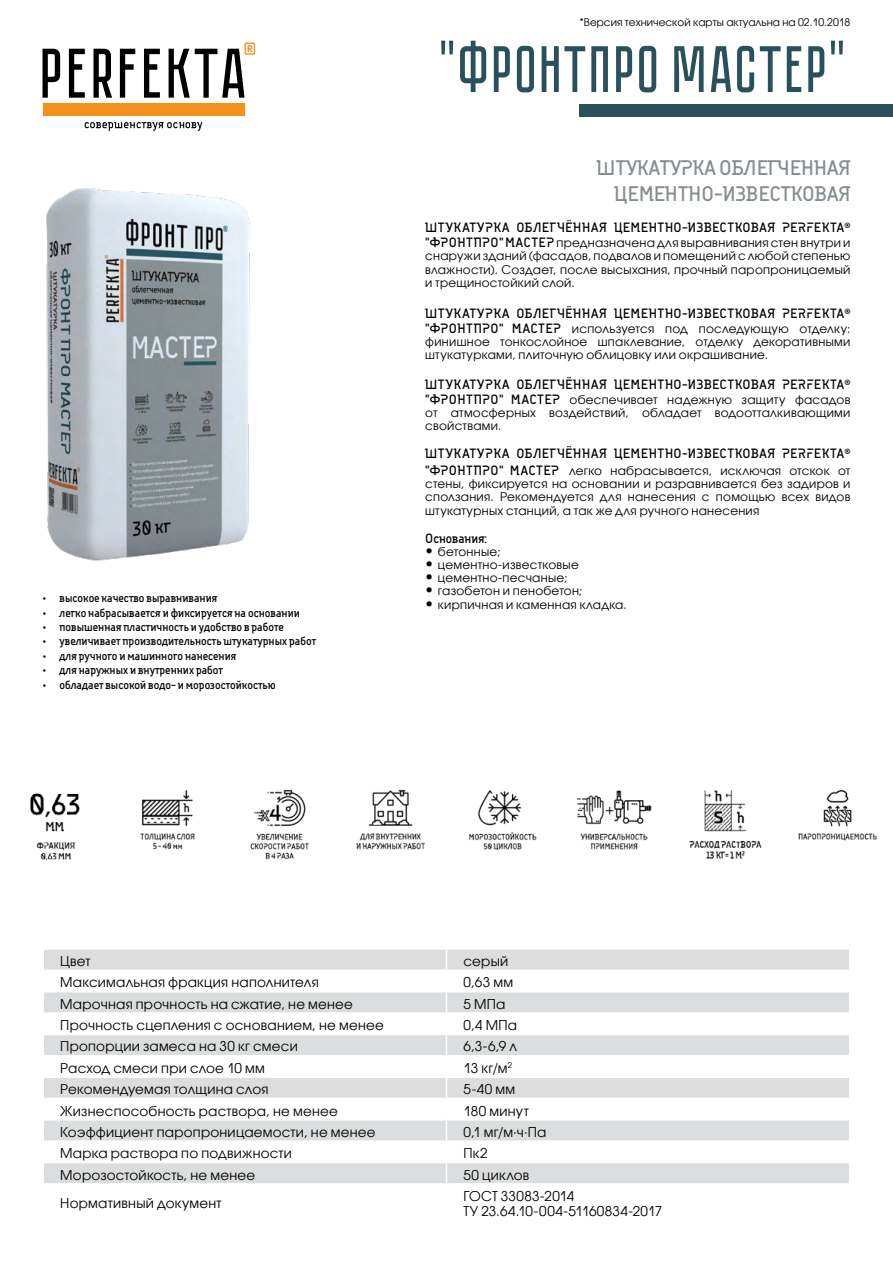
<style>
.page{position:relative;width:893px;height:1263px;background:#fff}
.page>*{position:absolute;margin:0;border:0;box-sizing:border-box;transform-origin:0 0}
.t1{font:700 66px "Pobeda";letter-spacing:-.01em;color:#29515b;scale:.95 1}
.t2{font:21px/25.2px "Accuratist";color:#858d90;text-align:right}
.t3{font:13.5px/14.9px "Avant Garde CTT";letter-spacing:.015em;color:#000}
.t4{font:13.5px "Accuratist";letter-spacing:.04em;color:#000}
.t5{font:13.5px "Accuratist";color:#000}
.t6{font:12px/13.2px "Avant Garde CTT";letter-spacing:.025em;color:#000;text-align:justify}
.t7{font:12px "Accuratist";color:#000}
.t8{font:10.5px "Avant Garde CTT";color:#000}
.s1{font-family:"Accuratist";font-size:13.5px}
.s2{font-family:"Calibri";font-size:16.5px}
</style>
<div class="page">
<svg style="left:43px;top:49px;width:17px;height:49px"></svg>
<svg style="left:69px;top:49px;width:16px;height:49px"></svg>
<svg style="left:93px;top:49px;width:19px;height:49px"></svg>
<svg style="left:120px;top:49px;width:15px;height:49px"></svg>
<svg style="left:144px;top:49px;width:16px;height:49px"></svg>
<div style="left:43px;top:104px;width:201px;height:12px;background:#f78f1e"></div>
<svg style="left:85px;top:122px;width:117px;height:9px"></svg>
<svg style="left:169px;top:43px;width:86px;height:55px"></svg>
<div style="left:579px;top:104px;width:314px;height:13px;background:#29515b"></div>
<img style="left:46px;top:188px;width:204px;height:373px">
<img style="left:30px;top:789px;width:847px;height:71px">
<svg style="left:44px;top:950px;width:805px;height:233px;fill:#dcddde"></svg>
<hr style="left:43px;top:969px;width:403px;height:2px;background:#fff">
<hr style="left:446px;top:969px;width:404px;height:2px;background:#fff">
<hr style="left:43px;top:991px;width:403px;height:1px;background:#fff">
<hr style="left:446px;top:991px;width:404px;height:1px;background:#fff">
<hr style="left:43px;top:1012px;width:403px;height:2px;background:#fff">
<hr style="left:446px;top:1012px;width:404px;height:2px;background:#fff">
<hr style="left:43px;top:1033px;width:403px;height:2px;background:#fff">
<hr style="left:446px;top:1033px;width:404px;height:2px;background:#fff">
<hr style="left:43px;top:1055px;width:403px;height:1px;background:#fff">
<hr style="left:446px;top:1055px;width:404px;height:1px;background:#fff">
<hr style="left:43px;top:1076px;width:403px;height:2px;background:#fff">
<hr style="left:446px;top:1076px;width:404px;height:2px;background:#fff">
<hr style="left:43px;top:1098px;width:403px;height:1px;background:#fff">
<hr style="left:446px;top:1098px;width:404px;height:1px;background:#fff">
<hr style="left:43px;top:1119px;width:403px;height:1px;background:#fff">
<hr style="left:446px;top:1119px;width:404px;height:1px;background:#fff">
<hr style="left:43px;top:1140px;width:403px;height:2px;background:#fff">
<hr style="left:446px;top:1140px;width:404px;height:2px;background:#fff">
<hr style="left:43px;top:1162px;width:403px;height:1px;background:#fff">
<hr style="left:446px;top:1162px;width:404px;height:1px;background:#fff">
<svg style="left:446px;top:950px;width:1px;height:233px"></svg>
<p class="t7" style="left:43px;top:590px;width:176px">• высокое качество выравнивания</p>
<p class="t7" style="left:43px;top:605px;width:259px">• легко набрасывается и фиксируется на основании</p>
<p class="t7" style="left:43px;top:619px;width:243px">• повышенная пластичность и удобство в работе</p>
<p class="t7" style="left:43px;top:634px;width:275px">• увеличивает производительность штукатурных работ</p>
<p class="t7" style="left:43px;top:648px;width:195px">• для ручного и машинного нанесения</p>
<p class="t7" style="left:43px;top:662px;width:182px">• для наружных и внутренних работ</p>
<p class="t7" style="left:43px;top:677px;width:235px">• обладает высокой водо- и морозостойкостью</p>
<p class="t8" style="left:579px;top:16px;width:272px">*Версия технической карты актуальна на 02.10.2018</p>
<h1 class="t1" style="left:442px;top:33px;width:432px">"ФронтПро МАСТЕР"</h1>
<h2 class="t2" style="left:596px;top:155px;width:255px">ШТУКАТУРКА ОБЛЕГЧЕННАЯ<br>ЦЕМЕНТНО-ИЗВЕСТКОВАЯ</h2>
<p class="t4" style="left:425px;top:219px;width:427px">ШТУКАТУРКА ОБЛЕГЧЁННАЯ ЦЕМЕНТНО-ИЗВЕСТКОВАЯ PERFEKTA<sup>®</sup></p>
<p class="t6" style="left:425px;top:236px;width:427px"><span class="s1">"ФРОНТПРО" МАСТЕР</span> предназначена для выравнивания стен внутри и снаружи зданий (фасадов, подвалов и помещений с любой степенью влажности). Создает, после высыхания, прочный паропроницаемый и трещиностойкий слой.</p>
<p class="t4" style="left:425px;top:305px;width:427px">ШТУКАТУРКА ОБЛЕГЧЁННАЯ ЦЕМЕНТНО-ИЗВЕСТКОВАЯ PERFEKTA<sup>®</sup></p>
<p class="t6" style="left:425px;top:322px;width:427px"><span class="s1">"ФРОНТПРО" МАСТЕР</span> используется под последующую отделку: финишное тонкослойное шпаклевание, отделку декоративными штукатурками, плиточную облицовку или окрашивание.</p>
<p class="t4" style="left:425px;top:376px;width:427px">ШТУКАТУРКА ОБЛЕГЧЁННАЯ ЦЕМЕНТНО-ИЗВЕСТКОВАЯ PERFEKTA<sup>®</sup></p>
<p class="t6" style="left:425px;top:393px;width:427px"><span class="s1">"ФРОНТПРО" МАСТЕР</span> обеспечивает надежную защиту фасадов от атмосферных воздействий, обладает водоотталкивающими свойствами.</p>
<p class="t4" style="left:425px;top:445px;width:427px">ШТУКАТУРКА ОБЛЕГЧЁННАЯ ЦЕМЕНТНО-ИЗВЕСТКОВАЯ PERFEKTA<sup>®</sup></p>
<p class="t6" style="left:425px;top:464px;width:427px"><span class="s1">"ФРОНТПРО" МАСТЕР</span> легко набрасывается, исключая отскок от стены, фиксируется на основании и разравнивается без задиров и сползания. Рекомендуется для нанесения с помощью всех видов штукатурных станций, а так же для ручного нанесения</p>
<p class="t5" style="left:425px;top:529px;width:63px">Основания:</p>
<p class="t6" style="left:425px;top:545px;width:77px"><span class="s2">•</span> бетонные;</p>
<p class="t6" style="left:425px;top:558px;width:155px"><span class="s2">•</span> цементно-известковые</p>
<p class="t6" style="left:425px;top:571px;width:144px"><span class="s2">•</span> цементно-песчаные;</p>
<p class="t6" style="left:425px;top:584px;width:159px"><span class="s2">•</span> газобетон и пенобетон;</p>
<p class="t6" style="left:425px;top:597px;width:203px"><span class="s2">•</span> кирпичная и каменная кладка.</p>
<p class="t3" style="left:60px;top:953px;width:32px">Цвет</p>
<p class="t3" style="left:463px;top:953px;width:46px">серый</p>
<p class="t3" style="left:60px;top:975px;width:260px">Максимальная фракция наполнителя</p>
<p class="t3" style="left:463px;top:975px;width:51px">0,63 мм</p>
<p class="t3" style="left:60px;top:996px;width:294px">Марочная прочность на сжатие, не менее</p>
<p class="t3" style="left:463px;top:996px;width:43px">5 МПа</p>
<p class="t3" style="left:60px;top:1017px;width:325px">Прочность сцепления с основанием, не менее</p>
<p class="t3" style="left:463px;top:1017px;width:55px">0,4 МПа</p>
<p class="t3" style="left:60px;top:1039px;width:239px">Пропорции замеса на 30 кг смеси</p>
<p class="t3" style="left:463px;top:1039px;width:55px">6,3-6,9 л</p>
<p class="t3" style="left:60px;top:1060px;width:206px">Расход смеси при слое 10 мм</p>
<p class="t3" style="left:463px;top:1060px;width:50px">13 кг/м<sup>2</sup></p>
<p class="t3" style="left:60px;top:1081px;width:210px">Рекомендуемая толщина слоя</p>
<p class="t3" style="left:463px;top:1081px;width:53px">5-40 мм</p>
<p class="t3" style="left:60px;top:1103px;width:279px">Жизнеспособность раствора, не менее</p>
<p class="t3" style="left:463px;top:1103px;width:67px">180 минут</p>
<p class="t3" style="left:60px;top:1124px;width:317px">Коэффициент паропроницаемости, не менее</p>
<p class="t3" style="left:463px;top:1124px;width:84px">0,1 мг/м·ч·Па</p>
<p class="t3" style="left:60px;top:1146px;width:233px">Марка раствора по подвижности</p>
<p class="t3" style="left:463px;top:1146px;width:26px">Пк2</p>
<p class="t3" style="left:60px;top:1167px;width:196px">Морозостойкость, не менее</p>
<p class="t3" style="left:463px;top:1167px;width:67px">50 циклов</p>
<p class="t3" style="left:60px;top:1196px;width:163px">Нормативный документ</p>
<p class="t3" style="left:463px;top:1188px;width:200px">ГОСТ 33083-2014<br>ТУ 23.64.10-004-51160834-2017</p>
</div>
